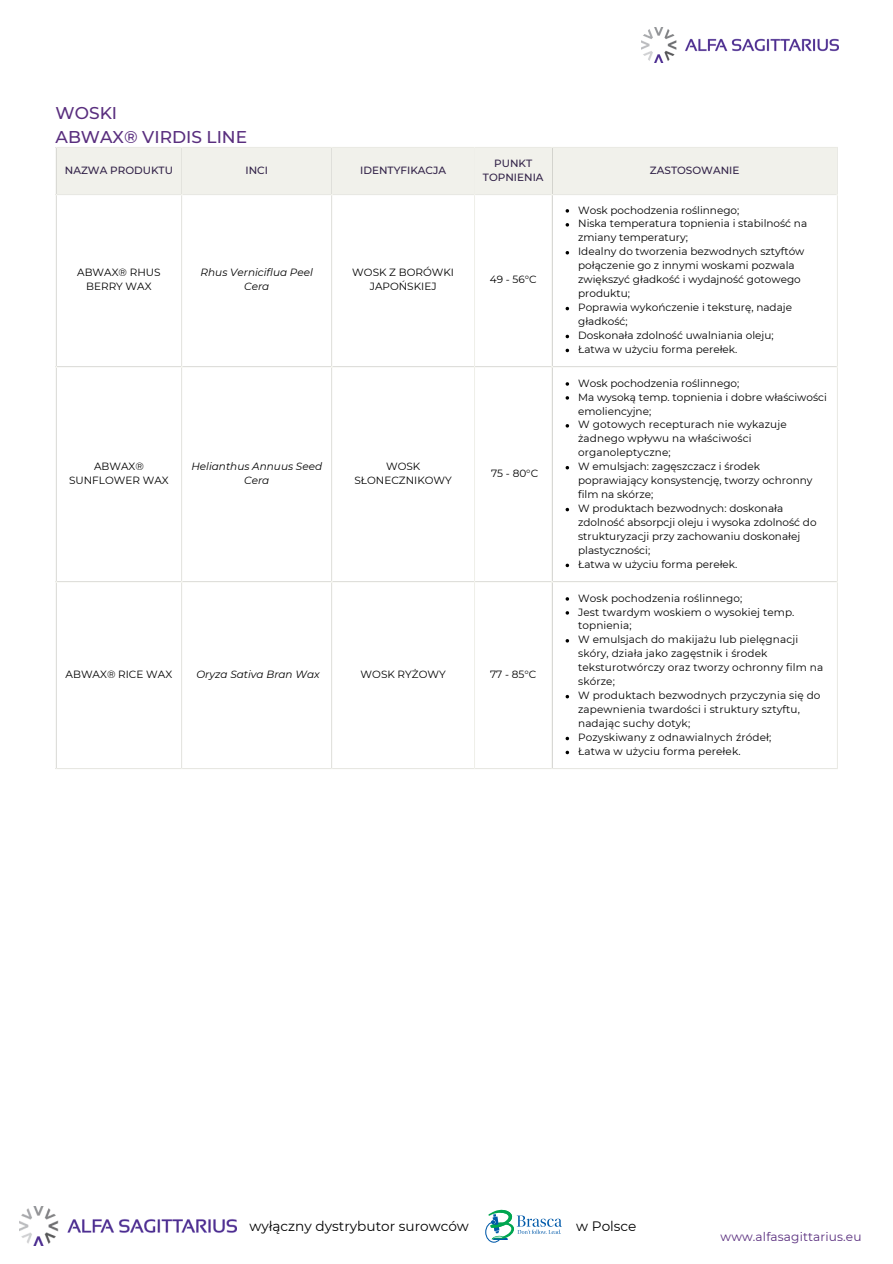
<style>
.page{position:relative;width:893px;height:1264px;background:#fff}
.page>*{position:absolute;margin:0;border:0;box-sizing:border-box;transform-origin:0 0}
.t1{font:500 16.95px/23.7px "Montserrat";color:#592e7e}
.t2{font:13.65px "Montserrat";color:#000}
.t3{font:12.15px "Montserrat";letter-spacing:.01em;color:#592e7e}
.t4{font:10.5px/14px "Montserrat";color:#000}
.t5{font:italic 10.5px/14px "Montserrat";color:#000;text-align:center}
.t6{font:500 10.5px/14px "Montserrat";color:#322248;text-align:center}
</style>
<div class="page">
<div style="left:57px;top:148px;width:779px;height:46px;background:#f1f1eb"></div>
<svg style="left:565px;top:209px;width:4px;height:4px"></svg>
<svg style="left:565px;top:251px;width:4px;height:3px"></svg>
<svg style="left:565px;top:307px;width:4px;height:3px"></svg>
<svg style="left:565px;top:335px;width:4px;height:3px"></svg>
<svg style="left:565px;top:349px;width:4px;height:3px"></svg>
<svg style="left:565px;top:382px;width:4px;height:4px"></svg>
<svg style="left:565px;top:466px;width:4px;height:3px"></svg>
<svg style="left:565px;top:508px;width:4px;height:3px"></svg>
<svg style="left:565px;top:563px;width:4px;height:4px"></svg>
<svg style="left:565px;top:695px;width:4px;height:3px"></svg>
<svg style="left:565px;top:736px;width:4px;height:4px"></svg>
<svg style="left:565px;top:750px;width:4px;height:4px"></svg>
<hr style="left:56px;top:148px;width:1px;height:620px;background:#f1f1eb">
<hr style="left:181px;top:148px;width:1px;height:620px;background:#f1f1eb">
<hr style="left:331px;top:148px;width:1px;height:620px;background:#f1f1eb">
<hr style="left:474px;top:148px;width:1px;height:620px;background:#f1f1eb">
<hr style="left:551px;top:148px;width:1px;height:620px;background:#f1f1eb">
<hr style="left:836px;top:148px;width:1px;height:620px;background:#f1f1eb">
<hr style="left:56px;top:147px;width:781px;height:1px;background:#f1f1eb">
<hr style="left:56px;top:194px;width:781px;height:1px;background:#f1f1eb">
<hr style="left:56px;top:366px;width:781px;height:1px;background:#f1f1eb">
<hr style="left:56px;top:581px;width:781px;height:1px;background:#f1f1eb">
<hr style="left:56px;top:768px;width:781px;height:1px;background:#f1f1eb">
<img style="left:641px;top:28px;width:197px;height:34px">
<svg style="left:485px;top:1209px;width:76px;height:33px"></svg>
<img style="left:20px;top:1206px;width:217px;height:39px">
<p class="t1" style="left:56px;top:101px;width:193px">WOSKI<br>ABWAX® VIRDIS LINE</p>
<h1 class="t6" style="left:65px;top:163px;width:110px">NAZWA PRODUKTU</h1>
<p class="t6" style="left:245px;top:163px;width:24px">INCI</p>
<p class="t6" style="left:360px;top:163px;width:87px">IDENTYFIKACJA</p>
<p class="t6" style="left:483px;top:156px;width:62px">PUNKT<br>TOPNIENIA</p>
<p class="t6" style="left:650px;top:163px;width:91px">ZASTOSOWANIE</p>
<p class="t4" style="left:77px;top:265px;width:85px;text-align:center">ABWAX® RHUS<br>BERRY WAX</p>
<p class="t5" style="left:201px;top:265px;width:114px">Rhus Verniciflua Peel<br>Cera</p>
<p class="t4" style="left:352px;top:265px;width:103px;text-align:center">WOSK Z BORÓWKI<br>JAPOŃSKIEJ</p>
<p class="t4" style="left:489px;top:272px;width:48px">49 - 56°C</p>
<p class="t4" style="left:69px;top:459px;width:101px;text-align:center">ABWAX®<br>SUNFLOWER WAX</p>
<p class="t5" style="left:191px;top:459px;width:132px">Helianthus Annuus Seed<br>Cera</p>
<p class="t4" style="left:354px;top:459px;width:99px;text-align:center">WOSK<br>SŁONECZNIKOWY</p>
<p class="t4" style="left:491px;top:466px;width:49px">75 - 80°C</p>
<p class="t4" style="left:66px;top:667px;width:108px">ABWAX® RICE WAX</p>
<p class="t5" style="left:196px;top:667px;width:125px">Oryza Sativa Bran Wax</p>
<p class="t4" style="left:360px;top:667px;width:87px">WOSK RYŻOWY</p>
<p class="t4" style="left:490px;top:667px;width:48px">77 - 85°C</p>
<p class="t4" style="left:578px;top:203px;width:163px">Wosk pochodzenia roślinnego;</p>
<p class="t4" style="left:578px;top:217px;width:230px">Niska temperatura topnienia i stabilność na zmiany temperatury;</p>
<p class="t4" style="left:578px;top:245px;width:228px">Idealny do tworzenia bezwodnych sztyftów połączenie go z innymi woskami pozwala zwiększyć gładkość i wydajność gotowego produktu;</p>
<p class="t4" style="left:578px;top:300px;width:215px">Poprawia wykończenie i teksturę, nadaje gładkość;</p>
<p class="t4" style="left:578px;top:328px;width:197px">Doskonała zdolność uwalniania oleju;</p>
<p class="t4" style="left:578px;top:342px;width:161px">Łatwa w użyciu forma perełek.</p>
<p class="t4" style="left:578px;top:376px;width:163px">Wosk pochodzenia roślinnego;</p>
<p class="t4" style="left:578px;top:390px;width:250px">Ma wysoką temp. topnienia i dobre właściwości emoliencyjne;</p>
<p class="t4" style="left:578px;top:418px;width:210px">W gotowych recepturach nie wykazuje żadnego wpływu na właściwości organoleptyczne;</p>
<p class="t4" style="left:578px;top:459px;width:236px">W emulsjach: zagęszczacz i środek poprawiający konsystencję, tworzy ochronny film na skórze;</p>
<p class="t4" style="left:578px;top:501px;width:240px">W produktach bezwodnych: doskonała zdolność absorpcji oleju i wysoka zdolność do strukturyzacji przy zachowaniu doskonałej plastyczności;</p>
<p class="t4" style="left:578px;top:557px;width:161px">Łatwa w użyciu forma perełek.</p>
<p class="t4" style="left:578px;top:591px;width:166px">Wosk pochodzenia roślinnego;</p>
<p class="t4" style="left:578px;top:604px;width:218px">Jest twardym woskiem o wysokiej temp. topnienia;</p>
<p class="t4" style="left:578px;top:632px;width:246px">W emulsjach do makijażu lub pielęgnacji skóry, działa jako zagęstnik i środek teksturotwórczy oraz tworzy ochronny film na skórze;</p>
<p class="t4" style="left:578px;top:688px;width:244px">W produktach bezwodnych przyczynia się do zapewnienia twardości i struktury sztyftu, nadając suchy dotyk;</p>
<p class="t4" style="left:578px;top:730px;width:195px">Pozyskiwany z odnawialnych źródeł;</p>
<p class="t4" style="left:578px;top:744px;width:164px">Łatwa w użyciu forma perełek.</p>
<p class="t2" style="left:249px;top:1217px;width:221px">wyłączny dystrybutor surowców</p>
<p class="t2" style="left:576px;top:1217px;width:62px">w Polsce</p>
<p class="t3" style="left:720px;top:1229px;width:142px">www.alfasagittarius.eu</p>
</div>
